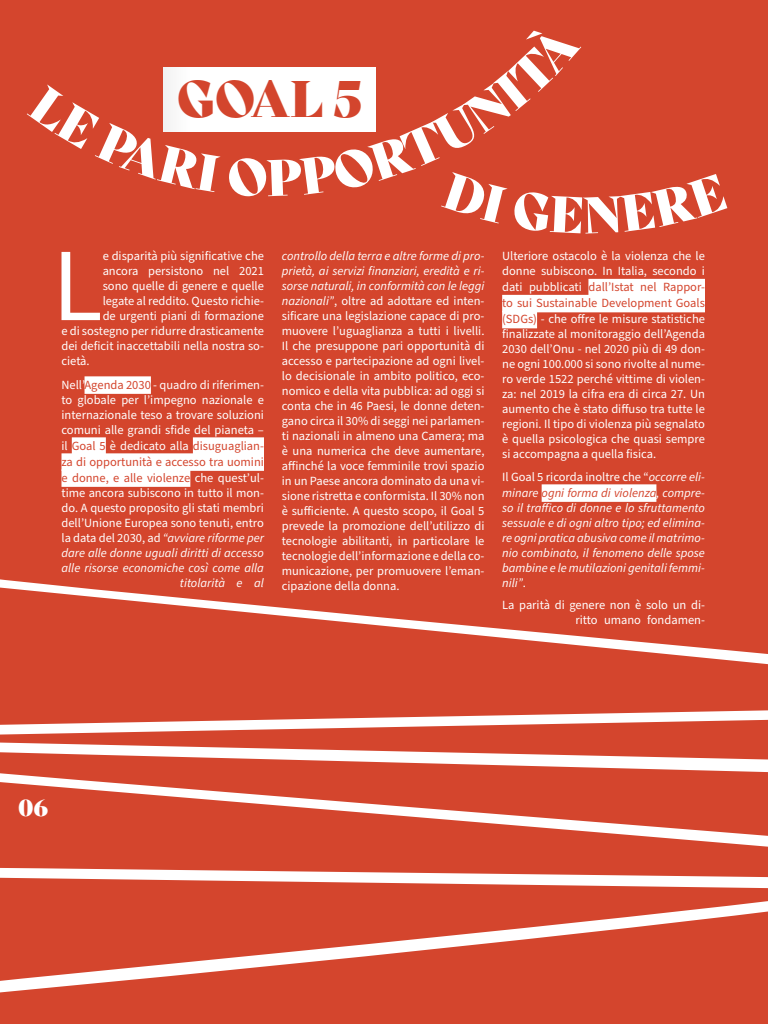
<style>
.page{position:relative;width:768px;height:1024px;background:#d4452d}
.page>*{position:absolute;margin:0;border:0;box-sizing:border-box;transform-origin:0 0}
.t1{font:103.95px "Source Sans Pro";color:#fff}
.t2{font:50px "Bely Display";color:#d3452d}
.t3{font:22.5px "Bely Display";color:#fff}
.t4{font:12.5px/15.2px "Source Sans Pro";color:#fff;text-align:right}
.t5{font:italic 12.5px/15.2px "Source Sans Pro";color:#fff;text-align:justify}
.s1{color:#d4452d}
.s2{font-style:italic}
.s3{font-style:normal}
</style>
<div class="page">
<svg style="left:0;top:711px;width:768px;height:24px"></svg>
<svg style="left:0;top:901px;width:768px;height:92px"></svg>
<svg style="left:0;top:579px;width:768px;height:132px"></svg>
<svg style="left:0;top:742px;width:768px;height:26px"></svg>
<svg style="left:0;top:768px;width:768px;height:121px"></svg>
<div style="left:85px;top:376px;width:66px;height:18px;background:#fff"></div>
<div style="left:72px;top:437px;width:34px;height:18px;background:#fff"></div>
<div style="left:193px;top:437px;width:71px;height:18px;background:#fff"></div>
<div style="left:62px;top:453px;width:202px;height:18px;background:#fff"></div>
<div style="left:62px;top:469px;width:128px;height:18px;background:#fff"></div>
<div style="left:588px;top:279px;width:117px;height:17px;background:#fff"></div>
<div style="left:502px;top:295px;width:203px;height:17px;background:#fff"></div>
<div style="left:502px;top:311px;width:35px;height:17px;background:#fff"></div>
<div style="left:542px;top:484px;width:114px;height:18px;background:#fff"></div>
<div style="left:163px;top:67px;width:213px;height:64px;background:#fff"></div>
<svg style="left:163px;top:84px;width:58px;height:48px"></svg>
<h2 class="t2" style="left:177px;top:59px;width:186px">GOAL 5</h2>
<h1 class="t1" style="left:52px;top:216px;width:52px">L</h1>
<p class="t4" style="left:103px;top:249px;width:163px">e disparità più significative che</p>
<p class="t4" style="left:103px;top:264px;width:163px">ancora persistono nel 2021</p>
<p class="t4" style="left:103px;top:279px;width:163px">sono quelle di genere e quelle</p>
<p class="t4" style="left:103px;top:294px;width:163px">legate al reddito. Questo richie-</p>
<p class="t4" style="left:103px;top:309px;width:163px">de urgenti piani di formazione</p>
<p class="t4" style="left:61px;top:324px;width:204px">e di sostegno per ridurre drasticamente</p>
<p class="t4" style="left:61px;top:339px;width:204px">dei deficit inaccettabili nella nostra so-</p>
<p class="t4" style="left:61px;top:354px;width:30px">cietà.</p>
<p class="t4" style="left:61px;top:377px;width:204px">Nell’<span class="s1">Agenda 2030</span> - quadro di riferimen&shy;to globale per l’impegno nazionale e internazionale teso a trovare soluzioni comuni alle grandi sfide del pianeta – il <span class="s1">Goal 5</span> è dedicato alla <span class="s1">disuguaglian&shy;za di opportunità e accesso tra uomini e donne, e alle violenze</span> che quest’ul&shy;time ancora subiscono in tutto il mon&shy;do. A questo proposito gli stati membri dell’Unione Europea sono tenuti, entro la data del 2030, ad <span class="s2">“avviare riforme per dare alle donne uguali diritti di accesso alle risorse economiche così come alla titolarità e al</span></p>
<p class="t4" style="left:282px;top:249px;width:204px;line-height:15px;text-align:justify"><span class="s2">controllo della terra e altre forme di pro&shy;prietà, ai servizi finanziari, eredità e ri&shy;sorse naturali, in conformità con le leggi nazionali”</span>, oltre ad adottare ed inten&shy;sificare una legislazione capace di pro&shy;muovere l’uguaglianza a tutti i livelli.<br>Il che presuppone pari opportunità di accesso e partecipazione ad ogni livel&shy;lo decisionale in ambito politico, eco&shy;nomico e della vita pubblica: ad oggi si conta che in 46 Paesi, le donne deten&shy;gano circa il 30% di seggi nei parlamen&shy;ti nazionali in almeno una Camera; ma è una numerica che deve aumentare, affinché la voce femminile trovi spazio in un Paese ancora dominato da una vi&shy;sione ristretta e conformista. Il 30% non è sufficiente. A questo scopo, il Goal 5 prevede la promozione dell’utilizzo di tecnologie abilitanti, in particolare le tecnologie dell’informazione e della co&shy;municazione, per promuovere l’eman&shy;cipazione della donna.</p>
<p class="t4" style="left:502px;top:249px;width:204px;text-align:justify">Ulteriore ostacolo è la violenza che le donne subiscono. In Italia, secondo i dati pubblicati <span class="s1">dall’Istat nel Rappor&shy;to sui Sustainable Development Goals (SDGs)</span> - che offre le misure statistiche finalizzate al monitoraggio dell’Agenda 2030 dell’Onu - nel 2020 più di 49 don&shy;ne ogni 100.000 si sono rivolte al nume&shy;ro verde 1522 perché vittime di violen&shy;za: nel 2019 la cifra era di circa 27. Un aumento che è stato diffuso tra tutte le regioni. Il tipo di violenza più segnalato è quella psicologica che quasi sempre si accompagna a quella fisica.</p>
<p class="t5" style="left:502px;top:469px;width:204px"><span class="s3">Il Goal 5 ricorda inoltre che “</span>occorre eli&shy;minare <span class="s1">ogni forma di violenza</span>, compre&shy;so il traffico di donne e lo sfruttamento sessuale e di ogni altro tipo; ed elimina&shy;re ogni pratica abusiva come il matrimo&shy;nio combinato, il fenomeno delle spose bambine e le mutilazioni genitali femmi&shy;nili”<span class="s3">.</span></p>
<p class="t4" style="left:502px;top:598px;width:204px;line-height:15px">La parità di genere non è solo un di&shy;ritto umano fondamen-</p>
<h3 class="t3" style="left:18px;top:789px;width:32px">06</h3>
</div>
